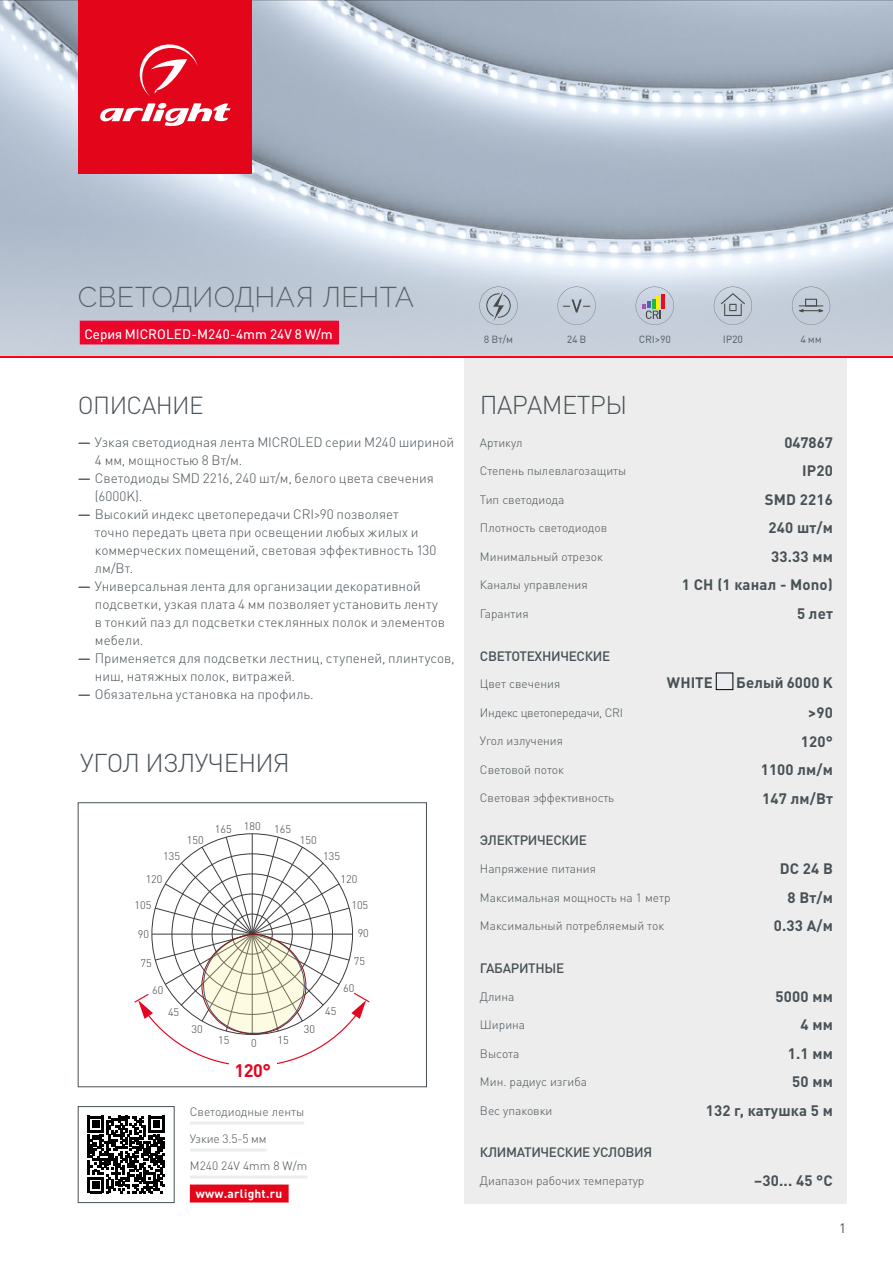
<style>
.page{position:relative;width:893px;height:1263px;background:#fff}
.page>*{position:absolute;margin:0;border:0;box-sizing:border-box;transform-origin:0 0}
.t1{font:300 28.5px "Raleway";letter-spacing:.005em;color:#485156}
.t2{font:300 25.5px "DIN Pro";letter-spacing:-.025em;color:#485156}
.t3{font:300 24.45px "DIN Pro";letter-spacing:-.025em;color:#485156}
.t4{font:700 18px "DIN Pro";color:#e40521}
.t5{font:700 15px "DIN Pro";letter-spacing:.01em;color:#485156}
.t6{font:300 13.5px/18px "DIN Pro";color:#485156}
.t7{font:500 13.5px "DIN Pro";letter-spacing:-.025em;color:#485156}
.t8{font:13.5px "DIN Pro";color:#fff}
.t9{font:13.5px "DIN Pro";color:#485156}
.t10{font:300 12px "DIN Pro";color:#485156}
.t11{font:300 12px "DIN Pro";letter-spacing:-.025em;color:#485156}
.t12{font:700 12px "DIN Pro";letter-spacing:.02em;color:#fff}
.t13{font:300 10.95px "DIN Pro";color:#3c3c3b}
.t14{font:500 10.5px "DIN Pro";letter-spacing:-.025em;color:#485156}
.s1{font-weight:500}
</style>
<div class="page">
<div style="left:464px;top:357px;width:383px;height:846px;background:#ededed"></div>
<div style="left:716px;top:673px;width:17px;height:17px;background:#eaedf1"></div>
<div style="left:716px;top:673px;width:17px;height:17px;border:1px solid #000"></div>
<img style="left:0;top:0;width:893px;height:195px">
<svg style="left:88px;top:1116px;width:77px;height:77px"></svg>
<div style="left:78px;top:1106px;width:96px;height:97px;border:1px solid #485156"></div>
<hr style="left:190px;top:1121px;width:114px;height:3px;background:#ededed">
<hr style="left:190px;top:1148px;width:77px;height:3px;background:#ededed">
<hr style="left:190px;top:1175px;width:117px;height:3px;background:#ededed">
<div style="left:190px;top:1184px;width:99px;height:18px;background:#e3051a"></div>
<hr style="left:252px;top:834px;width:1px;height:100px;background:#3c3c3b">
<svg style="left:134px;top:836px;width:236px;height:229px"></svg>
<div style="left:78px;top:802px;width:349px;height:285px;border:1px solid #485156"></div>
<div style="left:229px;top:1057px;width:47px;height:26px;background:#fff"></div>
<div style="left:78px;top:0;width:174px;height:174px;background:#e3051a"></div>
<svg style="left:100px;top:103px;width:130px;height:23px"></svg>
<svg style="left:139px;top:44px;width:59px;height:52px"></svg>
<svg style="left:0;top:195px;width:893px;height:162px;background:#c4c2cf"></svg>
<hr style="left:0;top:357px;width:893px;height:1px;background:#ff0019">
<h1 class="t1" style="left:78px;top:280px;width:338px">СВЕТОДИОДНАЯ ЛЕНТА</h1>
<p class="t8" style="left:84px;top:324px;width:250px">Серия MICROLED-M240-4mm 24V 8 W/m</p>
<h3 class="t3" style="left:78px;top:388px;width:127px">ОПИСАНИЕ</h3>
<p class="t6" style="left:95px;top:432px;width:361px;text-indent:-17px"><span class="s1">—</span> Узкая светодиодная лента MICROLED серии M240 шириной<br>4 мм, мощностью 8 Вт/м.</p>
<p class="t6" style="left:95px;top:468px;width:340px;text-indent:-17px"><span class="s1">—</span> Светодиоды SMD 2216, 240 шт/м, белого цвета свечения (6000K).</p>
<p class="t6" style="left:95px;top:504px;width:343px;text-indent:-17px"><span class="s1">—</span> Высокий индекс цветопередачи CRI&gt;90 позволяет<br>точно передать цвета при освещении любых жилых и коммерческих помещений, световая эффективность 130 лм/Вт.</p>
<p class="t6" style="left:95px;top:576px;width:352px;text-indent:-17px"><span class="s1">—</span> Универсальная лента для организации декоративной подсветки, узкая плата 4 мм позволяет установить ленту в тонкий паз дл подсветки стеклянных полок и элементов мебели.</p>
<p class="t6" style="left:95px;top:648px;width:361px;text-indent:-17px"><span class="s1">—</span> Применяется для подсветки лестниц, ступеней, плинтусов, ниш, натяжных полок, витражей.</p>
<p class="t6" style="left:78px;top:684px;width:237px"><span class="s1">—</span> Обязательна установка на профиль.</p>
<h2 class="t2" style="left:80px;top:745px;width:211px">УГОЛ ИЗЛУЧЕНИЯ</h2>
<p class="t13" style="left:163px;top:849px;width:18px">135</p>
<p class="t13" style="left:146px;top:871px;width:18px">120</p>
<p class="t13" style="left:135px;top:897px;width:18px">105</p>
<p class="t13" style="left:138px;top:927px;width:13px">90</p>
<p class="t13" style="left:141px;top:955px;width:13px">75</p>
<p class="t13" style="left:152px;top:982px;width:13px">60</p>
<p class="t13" style="left:168px;top:1004px;width:13px">45</p>
<p class="t13" style="left:187px;top:832px;width:18px">150</p>
<p class="t13" style="left:192px;top:1021px;width:13px">30</p>
<p class="t13" style="left:215px;top:821px;width:18px">165</p>
<p class="t13" style="left:244px;top:818px;width:18px">180</p>
<p class="t13" style="left:274px;top:822px;width:18px">165</p>
<p class="t13" style="left:218px;top:1032px;width:13px">15</p>
<p class="t13" style="left:251px;top:1036px;width:7px">0</p>
<p class="t13" style="left:277px;top:1032px;width:13px">15</p>
<h3 class="t4" style="left:234px;top:1058px;width:38px">120°</h3>
<p class="t13" style="left:300px;top:832px;width:18px">150</p>
<p class="t13" style="left:304px;top:1021px;width:13px">30</p>
<p class="t13" style="left:323px;top:849px;width:18px">135</p>
<p class="t13" style="left:340px;top:871px;width:18px">120</p>
<p class="t13" style="left:351px;top:897px;width:18px">105</p>
<p class="t13" style="left:358px;top:926px;width:13px">90</p>
<p class="t13" style="left:354px;top:954px;width:13px">75</p>
<p class="t13" style="left:343px;top:980px;width:13px">60</p>
<p class="t13" style="left:325px;top:1004px;width:13px">45</p>
<p class="t10" style="left:190px;top:1103px;width:116px">Светодиодные ленты</p>
<p class="t10" style="left:190px;top:1130px;width:78px">Узкие 3.5-5 мм</p>
<p class="t10" style="left:190px;top:1157px;width:119px">M240 24V 4mm 8 W/m</p>
<p class="t12" style="left:196px;top:1185px;width:88px">www.arlight.ru</p>
<p class="t14" style="left:484px;top:332px;width:31px">8 Вт/м</p>
<p class="t14" style="left:567px;top:332px;width:21px">24 В</p>
<p class="t14" style="left:639px;top:332px;width:34px">CRI&gt;90</p>
<p class="t14" style="left:723px;top:332px;width:22px">IP20</p>
<p class="t14" style="left:800px;top:332px;width:23px">4 мм</p>
<h2 class="t2" style="left:480px;top:388px;width:149px">ПАРАМЕТРЫ</h2>
<p class="t10" style="left:480px;top:434px;width:44px">Артикул</p>
<p class="t5" style="left:784px;top:432px;width:50px">047867</p>
<p class="t10" style="left:480px;top:463px;width:148px">Степень пылевлагозащиты</p>
<p class="t5" style="left:802px;top:461px;width:32px">IP20</p>
<p class="t10" style="left:480px;top:491px;width:86px">Тип светодиода</p>
<p class="t5" style="left:765px;top:489px;width:70px">SMD 2216</p>
<p class="t10" style="left:480px;top:520px;width:129px">Плотность светодиодов</p>
<p class="t5" style="left:769px;top:518px;width:66px">240 шт/м</p>
<p class="t10" style="left:480px;top:548px;width:124px">Минимальный отрезок</p>
<p class="t5" style="left:771px;top:546px;width:63px">33.33 мм</p>
<p class="t10" style="left:480px;top:577px;width:109px">Каналы управления</p>
<p class="t5" style="left:682px;top:575px;width:152px">1 CH (1 канал - Mono)</p>
<p class="t10" style="left:480px;top:605px;width:50px">Гарантия</p>
<p class="t5" style="left:797px;top:603px;width:37px">5 лет</p>
<p class="t7" style="left:480px;top:646px;width:132px">СВЕТОТЕХНИЧЕСКИЕ</p>
<p class="t10" style="left:480px;top:676px;width:82px">Цвет свечения</p>
<p class="t5" style="left:667px;top:672px;width:47px">WHITE</p>
<p class="t5" style="left:736px;top:672px;width:98px">Белый 6000 K</p>
<p class="t11" style="left:480px;top:704px;width:145px">Индекс цветопередачи, CRI</p>
<p class="t5" style="left:808px;top:702px;width:26px">&gt;90</p>
<p class="t10" style="left:480px;top:733px;width:85px">Угол излучения</p>
<p class="t5" style="left:801px;top:731px;width:34px">120°</p>
<p class="t10" style="left:480px;top:761px;width:86px">Световой поток</p>
<p class="t5" style="left:761px;top:759px;width:74px">1100 лм/м</p>
<p class="t10" style="left:480px;top:790px;width:136px">Световая эффективность</p>
<p class="t5" style="left:762px;top:788px;width:72px">147 лм/Вт</p>
<p class="t7" style="left:480px;top:831px;width:109px">ЭЛЕКТРИЧЕСКИЕ</p>
<p class="t10" style="left:480px;top:860px;width:118px">Напряжение питания</p>
<p class="t5" style="left:780px;top:858px;width:55px">DC 24 В</p>
<p class="t10" style="left:480px;top:889px;width:192px">Максимальная мощность на 1 метр</p>
<p class="t5" style="left:788px;top:887px;width:47px">8 Вт/м</p>
<p class="t10" style="left:480px;top:917px;width:186px">Максимальный потребляемый ток</p>
<p class="t5" style="left:774px;top:915px;width:61px">0.33 А/м</p>
<p class="t7" style="left:480px;top:959px;width:86px">ГАБАРИТНЫЕ</p>
<p class="t10" style="left:480px;top:988px;width:36px">Длина</p>
<p class="t5" style="left:776px;top:986px;width:59px">5000 мм</p>
<p class="t10" style="left:480px;top:1017px;width:47px">Ширина</p>
<p class="t5" style="left:800px;top:1015px;width:34px">4 мм</p>
<p class="t10" style="left:480px;top:1045px;width:41px">Высота</p>
<p class="t5" style="left:788px;top:1043px;width:47px">1.1 мм</p>
<p class="t10" style="left:480px;top:1074px;width:109px">Мин. радиус изгиба</p>
<p class="t5" style="left:792px;top:1072px;width:42px">50 мм</p>
<p class="t10" style="left:480px;top:1102px;width:74px">Вес упаковки</p>
<p class="t5" style="left:706px;top:1100px;width:129px">132 г, катушка 5 м</p>
<p class="t7" style="left:480px;top:1143px;width:174px">КЛИМАТИЧЕСКИЕ УСЛОВИЯ</p>
<p class="t10" style="left:480px;top:1173px;width:166px">Диапазон рабочих температур</p>
<p class="t5" style="left:754px;top:1171px;width:80px">–30... 45 °C</p>
<p class="t9" style="left:839px;top:1219px;width:9px">1</p>
</div>
